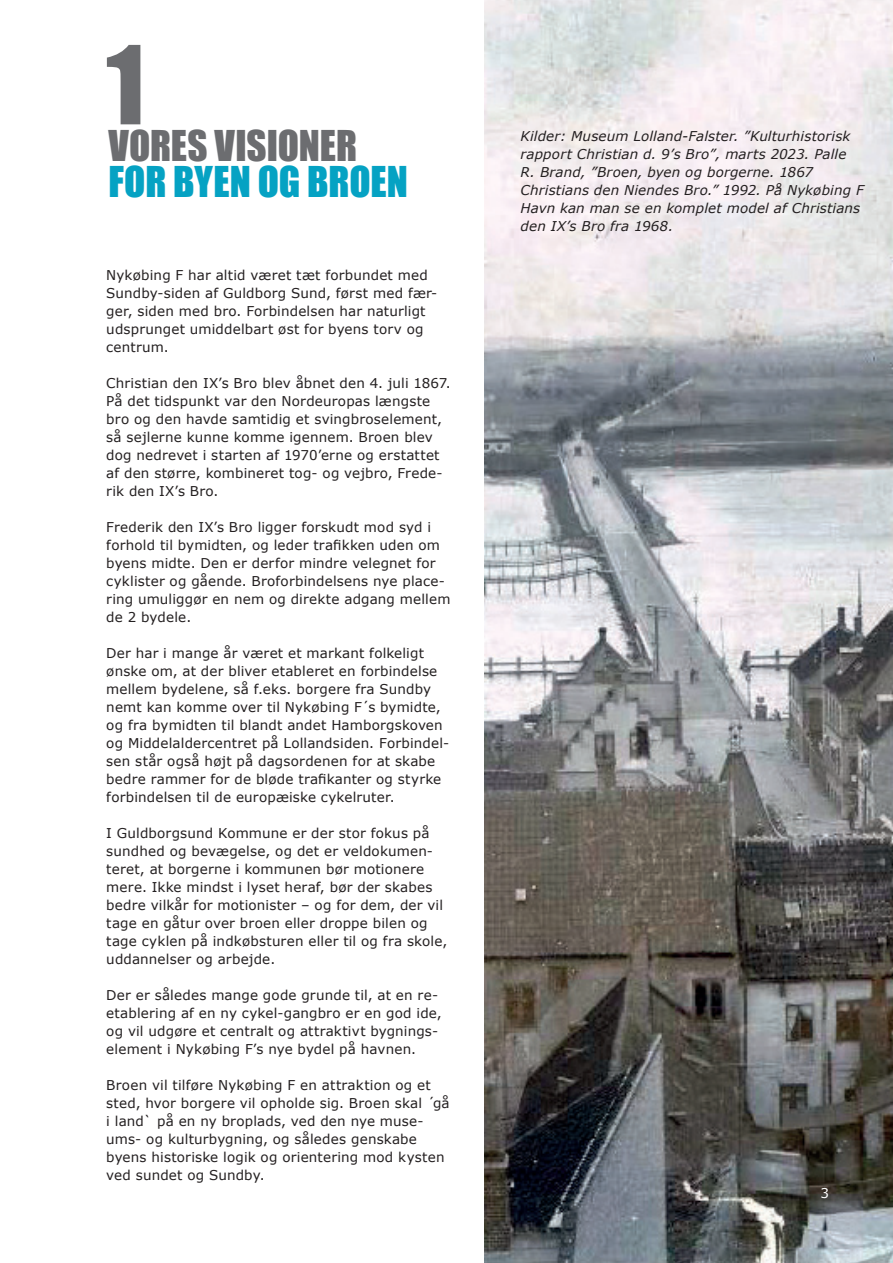
<style>
.page{position:relative;width:893px;height:1263px;background:#fff}
.page>*{position:absolute;margin:0;border:0;box-sizing:border-box;transform-origin:0 0}
.t1{font:100.5px "Impact";color:#6c6d70}
.t2{font:39px "Impact";letter-spacing:-.005em;color:#05a2c3}
.t3{font:39px "Impact";color:#6c6d70}
.t4{font:13.5px/18px "Verdana";letter-spacing:.01em;color:#231f20}
.t5{font:italic 13.5px/18px "Verdana";letter-spacing:.01em;color:#231f20}
.t6{font:13.5px "Verdana";color:#fff}
</style>
<div class="page">
<img style="left:485px;top:0;width:408px;height:1263px">
<h1 class="t1" style="left:106px;top:7px;width:40px">1</h1>
<h2 class="t3" style="left:108px;top:116px;width:250px">VORES VISIONER</h2>
<h2 class="t2" style="left:108px;top:152px;width:301px">FOR BYEN OG BROEN</h2>
<p class="t4" style="left:106px;top:266px;width:333px">Nykøbing F har altid været tæt forbundet med Sundby-siden af Guldborg Sund, først med fær&shy;ger, siden med bro. Forbindelsen har naturligt udsprunget umiddelbart øst for byens torv og centrum.</p>
<p class="t4" style="left:106px;top:374px;width:346px">Christian den IX’s Bro blev åbnet den 4. juli 1867.<br>På det tidspunkt var den Nordeuropas længste bro og den havde samtidig et svingbroselement, så sejlerne kunne komme igennem. Broen blev dog nedrevet i starten af 1970’erne og erstattet af den større, kombineret tog- og vejbro, Frede&shy;rik den IX’s Bro.</p>
<p class="t4" style="left:106px;top:518px;width:346px">Frederik den IX’s Bro ligger forskudt mod syd i forhold til bymidten, og leder trafikken uden om byens midte. Den er derfor mindre velegnet for cyklister og gående. Broforbindelsens nye place&shy;ring umuliggør en nem og direkte adgang mellem de 2 bydele.</p>
<p class="t4" style="left:106px;top:644px;width:344px">Der har i mange år været et markant folkeligt ønske om, at der bliver etableret en forbindelse mellem bydelene, så f.eks. borgere fra Sundby nemt kan komme over til Nykøbing F´s bymidte, og fra bymidten til blandt andet Hamborgskoven og Middelaldercentret på Lollandsiden. Forbindel&shy;sen står også højt på dagsordenen for at skabe bedre rammer for de bløde trafikanter og styrke forbindelsen til de europæiske cykelruter.</p>
<p class="t4" style="left:106px;top:824px;width:342px">I Guldborgsund Kommune er der stor fokus på sundhed og bevægelse, og det er veldokumen&shy;teret, at borgerne i kommunen bør motionere mere. Ikke mindst i lyset heraf, bør der skabes bedre vilkår for motionister – og for dem, der vil tage en gåtur over broen eller droppe bilen og tage cyklen på indkøbsturen eller til og fra skole, uddannelser og arbejde.</p>
<p class="t4" style="left:106px;top:986px;width:337px">Der er således mange gode grunde til, at en re&shy;etablering af en ny cykel-gangbro er en god ide, og vil udgøre et centralt og attraktivt bygnings&shy;element i Nykøbing F’s nye bydel på havnen.</p>
<p class="t4" style="left:106px;top:1076px;width:345px">Broen vil tilføre Nykøbing F en attraktion og et sted, hvor borgere vil opholde sig. Broen skal ´gå i land` på en ny broplads, ved den nye muse&shy;ums- og kulturbygning, og således genskabe byens historiske logik og orientering mod kysten ved sundet og Sundby.</p>
<p class="t5" style="left:520px;top:127px;width:345px">Kilder: Museum Lolland-Falster. ”Kulturhistorisk rapport Christian d. 9’s Bro”, marts 2023. Palle R. Brand, ”Broen, byen og borgerne. 1867<br>Christians den Niendes Bro.” 1992. På Nykøbing F Havn kan man se en komplet model af Christians den IX’s Bro fra 1968.</p>
<p class="t6" style="left:821px;top:1184px;width:10px">3</p>
</div>
